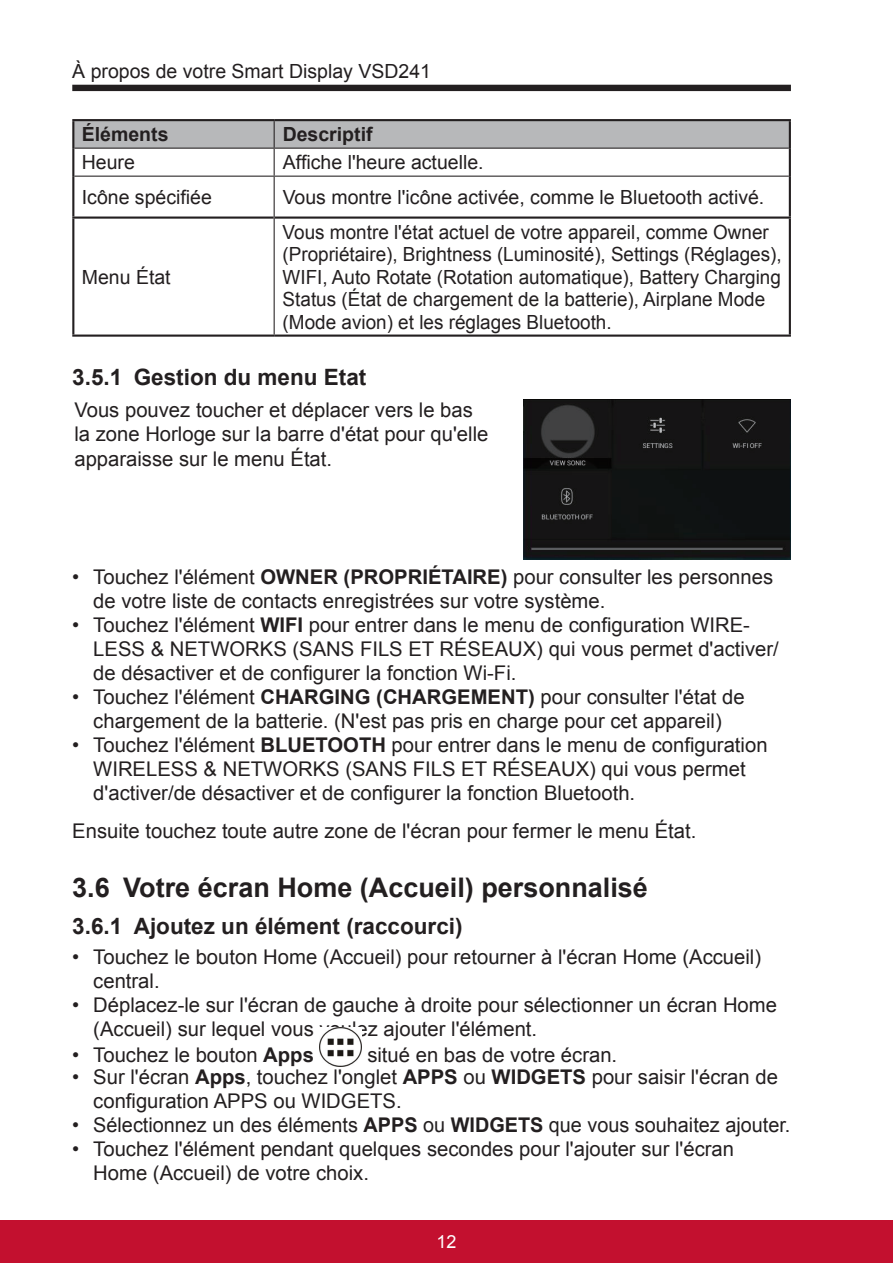
<style>
.page{position:relative;width:893px;height:1263px;background:#fff}
.page>*{position:absolute;margin:0;border:0;box-sizing:border-box;transform-origin:0 0}
.t1{font:700 27px "Arial";color:#231f20}
.t2{font:700 22.5px "Arial";color:#231f20}
.t3{font:20.25px/24px "Arial";color:#231f20}
.t4{font:19.5px/22.5px "Arial";color:#231f20}
.t5{font:700 19.5px "Arial";color:#231f20}
.t6{font:18px "Arial";color:#fff}
.s1{font-weight:700}
</style>
<div class="page">
<div style="left:72px;top:85px;width:719px;height:6px;background:#231f20"></div>
<div style="left:0;top:1220px;width:893px;height:43px;background:#c3102f"></div>
<hr style="left:72px;top:119px;width:202px;height:2px;background:#231f20">
<hr style="left:72px;top:121px;width:2px;height:27px;background:#231f20">
<hr style="left:274px;top:119px;width:517px;height:2px;background:#231f20">
<hr style="left:789px;top:121px;width:2px;height:27px;background:#231f20">
<hr style="left:72px;top:148px;width:2px;height:28px;background:#231f20">
<hr style="left:789px;top:148px;width:2px;height:28px;background:#231f20">
<hr style="left:72px;top:176px;width:2px;height:40px;background:#231f20">
<hr style="left:789px;top:176px;width:2px;height:40px;background:#231f20">
<hr style="left:72px;top:216px;width:202px;height:3px;background:#231f20">
<hr style="left:72px;top:219px;width:2px;height:116px;background:#231f20">
<hr style="left:275px;top:216px;width:516px;height:3px;background:#231f20">
<hr style="left:789px;top:219px;width:2px;height:116px;background:#231f20">
<svg style="left:73px;top:120px;width:717px;height:56px"></svg>
<hr style="left:74px;top:176px;width:200px;height:1px;background:#231f20">
<hr style="left:274px;top:176px;width:515px;height:1px;background:#231f20">
<hr style="left:274px;top:177px;width:1px;height:41px;background:#231f20">
<hr style="left:274px;top:218px;width:1px;height:117px;background:#231f20">
<hr style="left:72px;top:335px;width:202px;height:2px;background:#231f20">
<hr style="left:274px;top:335px;width:517px;height:2px;background:#231f20">
<img style="left:523px;top:399px;width:268px;height:161px">
<img style="left:320px;top:1028px;width:42px;height:38px">
<p class="t4" style="left:72px;top:60px;width:360px">À propos de votre Smart Display VSD241</p>
<p class="t5" style="left:82px;top:121px;width:88px">Éléments</p>
<p class="t5" style="left:283px;top:121px;width:91px">Descriptif</p>
<p class="t4" style="left:82px;top:151px;width:55px">Heure</p>
<p class="t4" style="left:283px;top:151px;width:202px">Affiche l'heure actuelle.</p>
<p class="t4" style="left:82px;top:186px;width:132px">Icône spécifiée</p>
<p class="t4" style="left:283px;top:186px;width:483px">Vous montre l'icône activée, comme le Bluetooth activé.</p>
<p class="t4" style="left:283px;top:221px;width:500px">Vous montre l'état actuel de votre appareil, comme Owner (Propriétaire), Brightness (Luminosité), Settings (Réglages), WIFI, Auto Rotate (Rotation automatique), Battery Charging Status (État de chargement de la batterie), Airplane Mode (Mode avion) et les réglages Bluetooth.</p>
<p class="t2" style="left:72px;top:362px;width:296px">3.5.1 Gestion du menu Etat</p>
<p class="t3" style="left:74px;top:397px;width:416px;line-height:24.5px">Vous pouvez toucher et déplacer vers le bas la zone Horloge sur la barre d'état pour qu'elle apparaisse sur le menu État.</p>
<p class="t4" style="left:82px;top:266px;width:90px">Menu État</p>
<p class="t3" style="left:93px;top:565px;width:681px;text-indent:-21px">• Touchez l'élément <span class="s1">OWNER (PROPRIÉTAIRE)</span> pour consulter les personnes de votre liste de contacts enregistrées sur votre système.</p>
<p class="t3" style="left:93px;top:613px;width:687px;text-indent:-21px">• Touchez l'élément <span class="s1">WIFI</span> pour entrer dans le menu de configuration WIRE-<br>LESS &amp; NETWORKS (SANS FILS ET RÉSEAUX) qui vous permet d'activer/ de désactiver et de configurer la fonction Wi-Fi.</p>
<p class="t3" style="left:72px;top:685px;width:674px;text-align:center">• Touchez l'élément <span class="s1">CHARGING (CHARGEMENT)</span> pour consulter l'état de chargement de la batterie. (N'est pas pris en charge pour cet appareil)</p>
<p class="t3" style="left:93px;top:733px;width:676px;text-indent:-21px">• Touchez l'élément <span class="s1">BLUETOOTH</span> pour entrer dans le menu de configuration<br>WIRELESS &amp; NETWORKS (SANS FILS ET RÉSEAUX) qui vous permet d'activer/de désactiver et de configurer la fonction Bluetooth.</p>
<p class="t3" style="left:72px;top:819px;width:626px">Ensuite touchez toute autre zone de l'écran pour fermer le menu État.</p>
<h1 class="t1" style="left:72px;top:870px;width:577px">3.6 Votre écran Home (Accueil) personnalisé</h1>
<p class="t2" style="left:72px;top:911px;width:392px">3.6.1 Ajoutez un élément (raccourci)</p>
<p class="t3" style="left:93px;top:945px;width:669px;text-indent:-21px">• Touchez le bouton Home (Accueil) pour retourner à l'écran Home (Accueil) central.</p>
<p class="t3" style="left:93px;top:993px;width:685px;text-indent:-21px">• Déplacez-le sur l'écran de gauche à droite pour sélectionner un écran Home (Accueil) sur lequel vous voulez ajouter l'élément.</p>
<p class="t3" style="left:72px;top:1043px;width:243px">• Touchez le bouton <span class="s1">Apps</span></p>
<p class="t3" style="left:367px;top:1043px;width:251px">situé en bas de votre écran.</p>
<p class="t3" style="left:93px;top:1065px;width:686px;text-indent:-21px">• Sur l'écran <span class="s1">Apps</span>, touchez l'onglet <span class="s1">APPS</span> ou <span class="s1">WIDGETS</span> pour saisir l'écran de configuration APPS ou WIDGETS.</p>
<p class="t3" style="left:72px;top:1113px;width:720px">• Sélectionnez un des éléments <span class="s1">APPS</span> ou <span class="s1">WIDGETS</span> que vous souhaitez ajouter.</p>
<p class="t3" style="left:93px;top:1137px;width:642px;text-indent:-21px">• Touchez l'élément pendant quelques secondes pour l'ajouter sur l'écran<br>Home (Accueil) de votre choix.</p>
<p class="t6" style="left:436px;top:1230px;width:22px">12</p>
</div>
